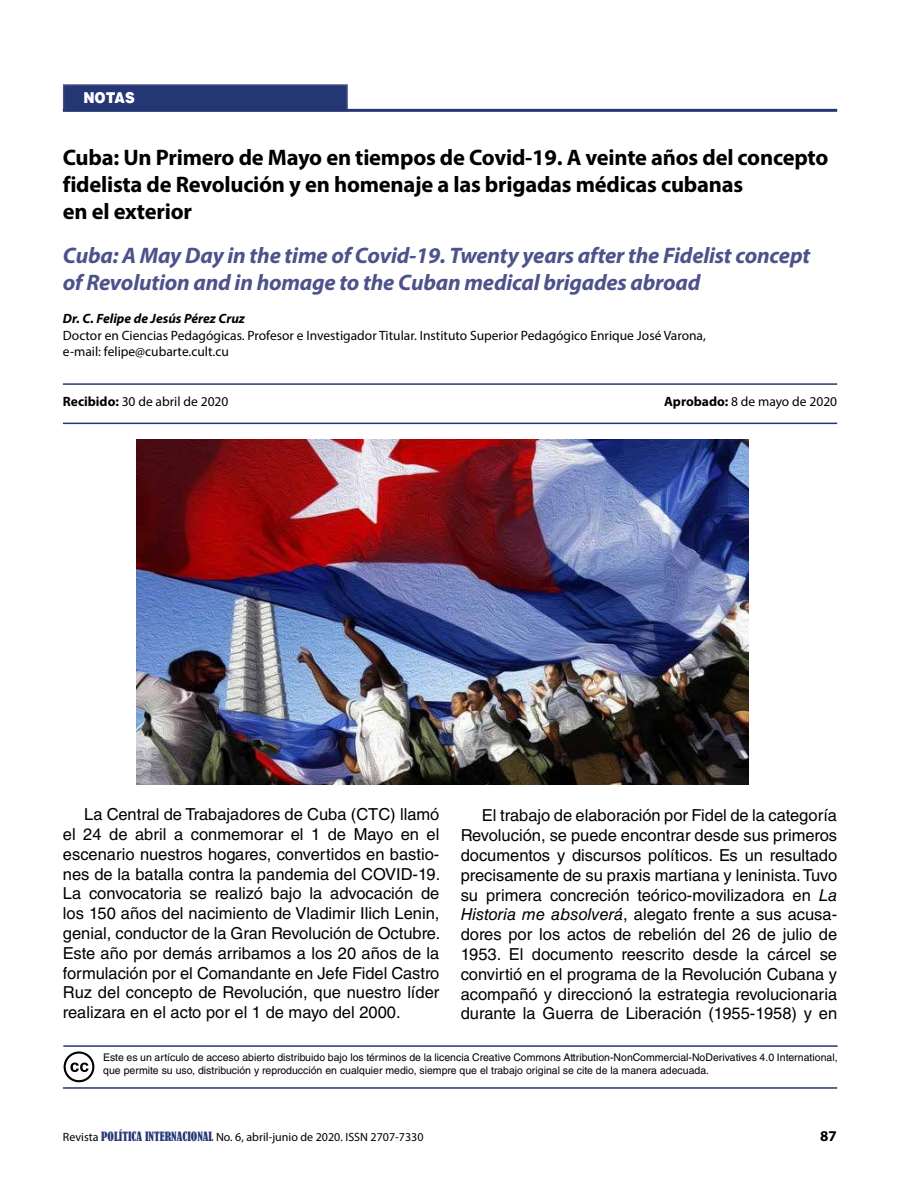
<style>
.page{position:relative;width:918px;height:1188px;background:#fff}
.page>*{position:absolute;margin:0;border:0;box-sizing:border-box;transform-origin:0 0}
.Título_de_artículo_e{font:700 22.5px/27px "Myriad Pro";letter-spacing:-.01em;color:#000}
.Título_de_artículo_i{font:italic 700 22.5px/27px "Myriad Pro";letter-spacing:-.01em;color:#4d528b}
.Cuerpo_de_texto{font:16.5px/19.8px "Helvetica LT Std";color:#000;text-align:justify}
.t1{font:900 15px "Helvetica LT Std";color:#fff;scale:.9 1}
.t2{font:700 15px "Myriad Pro";color:#000}
.Datos_de_autor{font:13.5px/16.2px "Myriad Pro";color:#000}
.Recibido-aceptado{font:13.5px "Myriad Pro";color:#000}
.Autores_de_artículo{font:italic 700 13.5px "Myriad Pro";color:#000}
.t3{font:12px "Myriad Pro";color:#000}
.Cuerpo_de_texto-2{font:10.5px/12.6px "Helvetica LT Std";color:#000}
.s1{font-weight:700}
.s2{font-style:italic}
.s3{font-family:"Bernard";font-stretch:condensed;color:#253675}
</style>
<div class="page">
<div style="left:64px;top:85px;width:283px;height:26px;background:#253675"></div>
<div style="left:63px;top:84px;width:285px;height:27px;border:1px solid #4d528b"></div>
<hr style="left:63px;top:109px;width:774px;height:3px;background:#253675">
<div style="left:64px;top:1051px;width:30px;height:31px;border:2px solid #000;border-radius:50%"></div>
<svg style="left:70px;top:1063px;width:19px;height:9px"></svg>
<hr style="left:63px;top:1045px;width:775px;height:2px;background:#253675">
<hr style="left:63px;top:1087px;width:774px;height:2px;background:#253675">
<hr style="left:63px;top:383px;width:774px;height:2px;background:#253675">
<hr style="left:63px;top:423px;width:774px;height:1px;background:#253675">
<img style="left:136px;top:440px;width:613px;height:344px">
<p class="t1" style="left:83px;top:88px;width:59px">NOTAS</p>
<p class="Título_de_artículo_e" style="left:63px;top:143px;width:767px">Cuba: Un Primero de Mayo en tiempos de Covid-19. A veinte años del concepto fidelista de Revolución y en homenaje a las brigadas médicas cubanas<br>en el exterior</p>
<p class="Título_de_artículo_i" style="left:63px;top:241px;width:749px">Cuba: A May Day in the time of Covid-19. Twenty years after the Fidelist concept of Revolution and in homage to the Cuban medical brigades abroad</p>
<p class="Autores_de_artículo" style="left:63px;top:310px;width:184px">Dr. C. Felipe de Jesús Pérez Cruz</p>
<p class="Datos_de_autor" style="left:63px;top:327px;width:644px">Doctor en Ciencias Pedagógicas. Profesor e Investigador Titular. Instituto Superior Pedagógico Enrique José Varona, e-mail: felipe@cubarte.cult.cu</p>
<p class="Recibido-aceptado" style="left:63px;top:393px;width:167px"><span class="s1">Recibido:</span> 30 de abril de 2020</p>
<p class="Recibido-aceptado" style="left:664px;top:393px;width:175px"><span class="s1">Aprobado:</span> 8 de mayo de 2020</p>
<p class="Cuerpo_de_texto" style="left:63px;top:804px;width:379px;text-indent:21px">La Central de Trabajadores de Cuba (CTC) llamó el 24 de abril a conmemorar el 1 de Mayo en el escenario nuestros hogares, convertidos en bastio&shy;nes de la batalla contra la pandemia del COVID-19.<br>La convocatoria se realizó bajo la advocación de los 150 años del nacimiento de Vladimir Ilich Lenin, genial, conductor de la Gran Revolución de Octubre.<br>Este año por demás arribamos a los 20 años de la formulación por el Comandante en Jefe Fidel Castro Ruz del concepto de Revolución, que nuestro líder realizara en el acto por el 1 de mayo del 2000.</p>
<p class="Cuerpo_de_texto" style="left:461px;top:806px;width:378px;text-indent:21px">El trabajo de elaboración por Fidel de la categoría Revolución, se puede encontrar desde sus primeros documentos y discursos políticos. Es un resultado precisamente de su praxis martiana y leninista. Tuvo su primera concreción teórico-movilizadora en <span class="s2">La Historia me absolverá</span>, alegato frente a sus acusa&shy;dores por los actos de rebelión del 26 de julio de 1953. El documento reescrito desde la cárcel se convirtió en el programa de la Revolución Cubana y acompañó y direccionó la estrategia revolucionaria durante la Guerra de Liberación (1955-1958) y en</p>
<p class="Cuerpo_de_texto-2" style="left:103px;top:1051px;width:736px">Este es un artículo de acceso abierto distribuido bajo los términos de la licencia Creative Commons Attribution-NonCommercial-NoDerivatives 4.0 International, que permite su uso, distribución y reproducción en cualquier medio, siempre que el trabajo original se cite de la manera adecuada.</p>
<p class="t3" style="left:63px;top:1130px;width:362px">Revista <span class="s3">POLÍTICA INTERNACIONAL</span> No. 6, abril-junio de 2020. ISSN 2707-7330</p>
<p class="t2" style="left:820px;top:1126px;width:18px">87</p>
</div>
